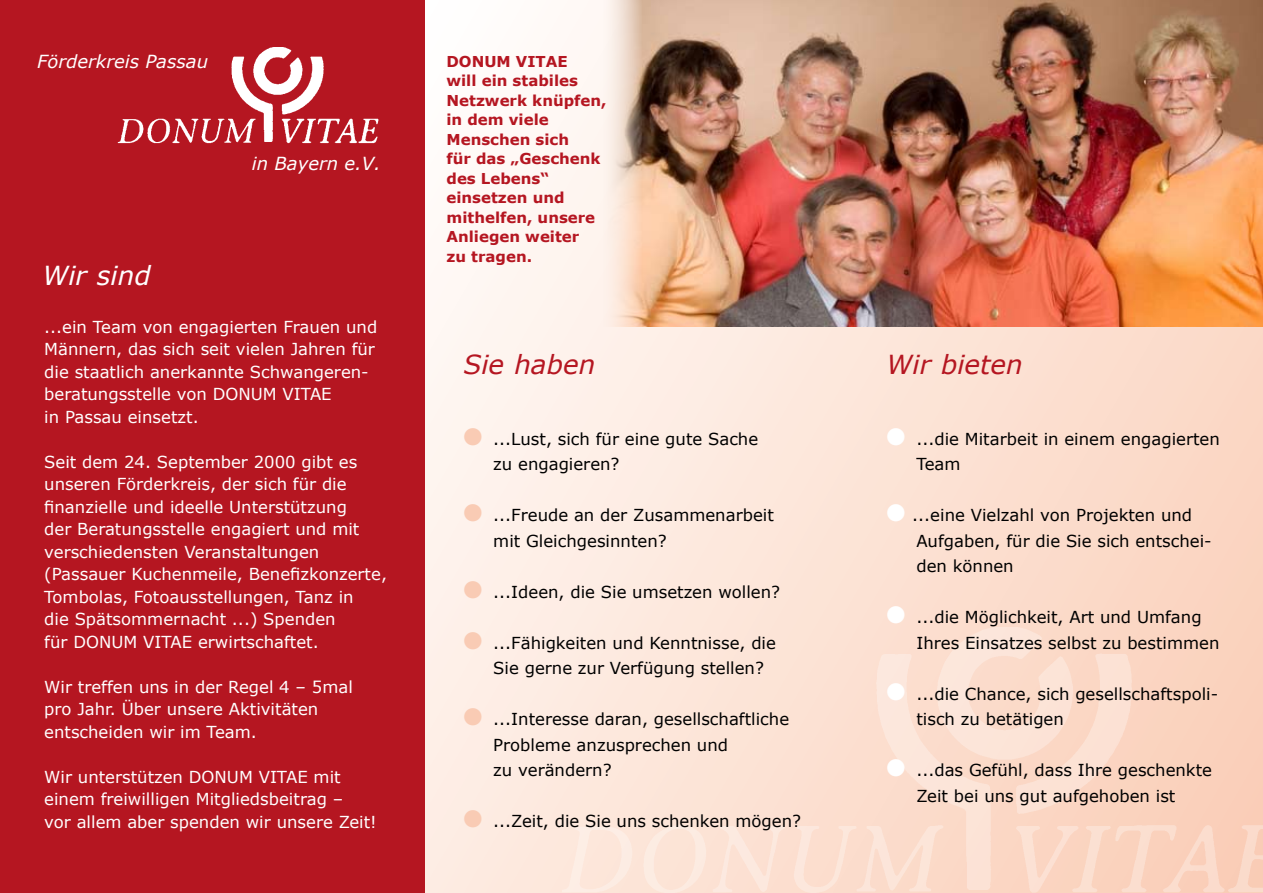
<style>
.page{position:relative;width:1263px;height:893px;background:#fff}
.page>*{position:absolute;margin:0;border:0;box-sizing:border-box;transform-origin:0 0}
.t1{font:italic 26.25px "Verdana";color:#b51621}
.t2{font:italic 26.25px "Verdana";color:#fff}
.t3{font:italic 18px "Verdana";color:#fff}
.t4{font:16.5px/22.5px "Verdana";color:#fff}
.t5{font:16.5px/25.5px "Verdana";color:#000}
.t6{font:700 15px/19.5px "Verdana";color:#b51621}
.s1{color:#f9cbb4}
.s2{color:#fff}
</style>
<div class="page">
<div style="left:0;top:0;width:425px;height:893px;background:#b51621"></div>
<div style="left:425px;top:0;width:838px;height:893px;background:linear-gradient(to right,#fef6f1,#fad4c0)"></div>
<img style="left:600px;top:0;width:663px;height:326px">
<img style="left:562px;top:627px;width:701px;height:266px">
<img style="left:117px;top:47px;width:262px;height:97px">
<p class="t3" style="left:37px;top:50px;width:172px">Förderkreis Passau</p>
<p class="t3" style="left:252px;top:152px;width:130px">in Bayern e.V.</p>
<h1 class="t2" style="left:43px;top:259px;width:110px">Wir sind</h1>
<p class="t4" style="left:44px;top:315px;width:335px">...ein Team von engagierten Frauen und Männern, das sich seit vielen Jahren für die staatlich anerkannte Schwangeren‑ beratungsstelle von DONUM VITAE<br>in Passau einsetzt.</p>
<p class="t4" style="left:44px;top:450px;width:344px">Seit dem 24. September 2000 gibt es unseren Förderkreis, der sich für die finanzielle und ideelle Unterstützung<br>der Beratungsstelle engagiert und mit verschiedensten Veranstaltungen (Passauer Kuchenmeile, Benefizkonzerte, Tombolas, Fotoausstellungen, Tanz in<br>die Spätsommernacht ...) Spenden<br>für DONUM VITAE erwirtschaftet.</p>
<p class="t4" style="left:44px;top:675px;width:310px">Wir treffen uns in der Regel 4 – 5mal pro Jahr. Über unsere Aktivitäten entscheiden wir im Team.</p>
<p class="t4" style="left:44px;top:765px;width:334px">Wir unterstützen DONUM VITAE mit einem freiwilligen Mitgliedsbeitrag –<br>vor allem aber spenden wir unsere Zeit!</p>
<p class="t6" style="left:446px;top:51px;width:162px">DONUM VITAE<br>will ein stabiles<br>Netzwerk knüpfen, in dem viele<br>Menschen sich<br>für das „Geschenk des Lebens“ einsetzen und mithelfen, unsere<br>Anliegen weiter<br>zu tragen.</p>
<h1 class="t1" style="left:463px;top:348px;width:133px">Sie haben</h1>
<h1 class="t1" style="left:887px;top:348px;width:138px">Wir bieten</h1>
<p class="t5" style="left:493px;top:426px;width:266px;text-indent:-30px"><span class="s1">●</span> ...Lust, sich für eine gute Sache zu engagieren?</p>
<p class="t5" style="left:493px;top:502px;width:282px;text-indent:-30px"><span class="s1">●</span> ...Freude an der Zusammenarbeit mit Gleichgesinnten?</p>
<p class="t5" style="left:463px;top:579px;width:318px"><span class="s1">●</span> ...Ideen, die Sie umsetzen wollen?</p>
<p class="t5" style="left:493px;top:630px;width:284px;text-indent:-30px"><span class="s1">●</span> ...Fähigkeiten und Kenntnisse, die<br>Sie gerne zur Verfügung stellen?</p>
<p class="t5" style="left:493px;top:706px;width:297px;text-indent:-30px"><span class="s1">●</span> ...Interesse daran, gesellschaftliche<br>Probleme anzusprechen und<br>zu verändern?</p>
<p class="t5" style="left:463px;top:808px;width:339px"><span class="s1">●</span> ...Zeit, die Sie uns schenken mögen?</p>
<p class="t5" style="left:916px;top:426px;width:305px;text-indent:-30px"><span class="s2">●</span> ...die Mitarbeit in einem engagierten<br>Team</p>
<p class="t5" style="left:916px;top:502px;width:297px;text-indent:-30px"><span class="s2">●</span> ...eine Vielzahl von Projekten und<br>Aufgaben, für die Sie sich entschei‑ den können</p>
<p class="t5" style="left:916px;top:604px;width:305px;text-indent:-30px"><span class="s2">●</span> ...die Möglichkeit, Art und Umfang<br>Ihres Einsatzes selbst zu bestimmen</p>
<p class="t5" style="left:916px;top:681px;width:303px;text-indent:-30px"><span class="s2">●</span> ...die Chance, sich gesellschaftspoli‑ tisch zu betätigen</p>
<p class="t5" style="left:887px;top:757px;width:327px;text-align:center"><span class="s2">●</span> ...das Gefühl, dass Ihre geschenkte<br>Zeit bei uns gut aufgehoben ist</p>
</div>
